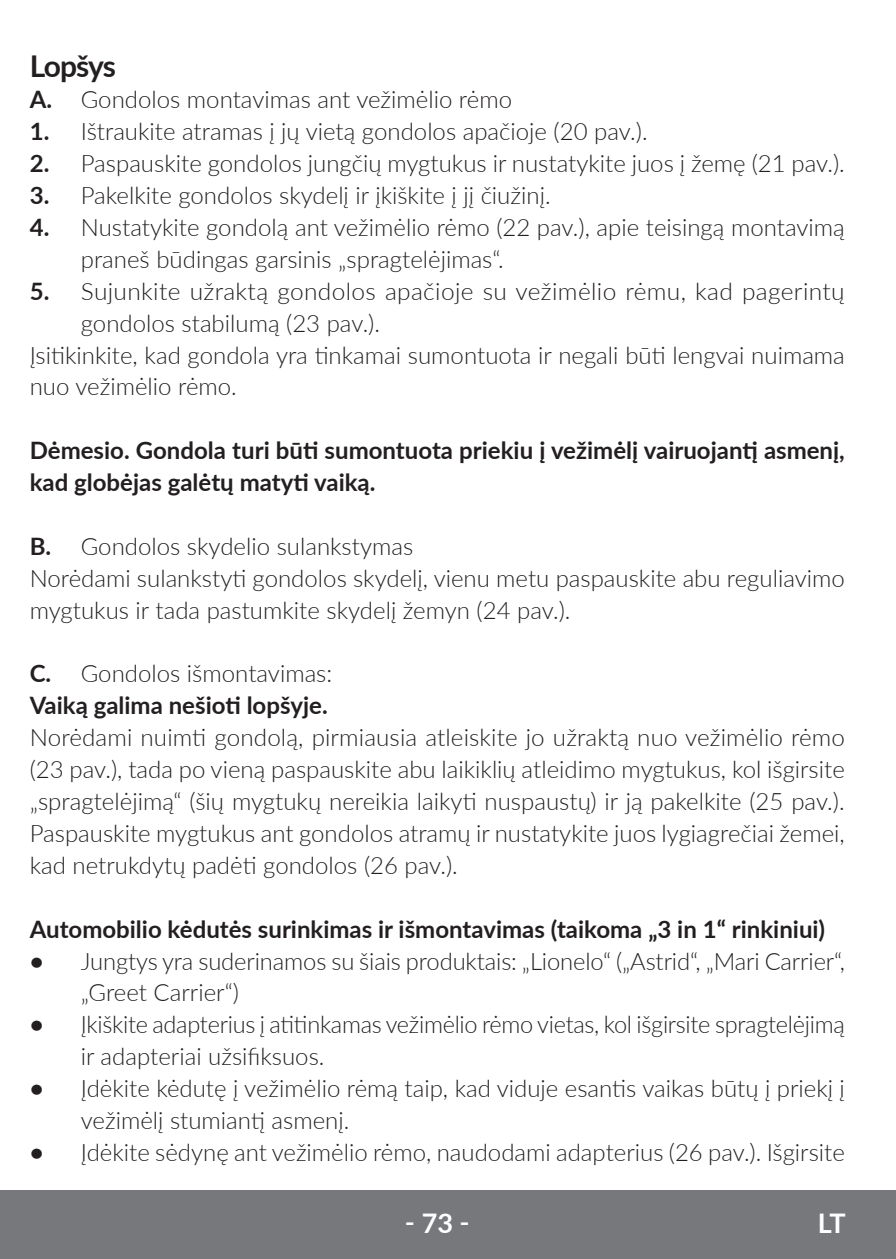
<style>
.page{position:relative;width:896px;height:1259px;background:#fff}
.page>*{position:absolute;margin:0;border:0;box-sizing:border-box;transform-origin:0 0}
.t1{font:700 30px "Lato";letter-spacing:-.04em;color:#231f20}
.t2{font:700 27px "Lato";color:#fff}
.t3{font:300 24px/31.8px "Lato";color:#231f20}
.t4{font:700 24px/31.8px "Lato";color:#231f20}
.s1{font-weight:700}
.s2{font-weight:300}
</style>
<div class="page">
<div style="left:0;top:1190px;width:895px;height:69px;background:#76787b"></div>
<p class="t1" style="left:30px;top:44px;width:88px">Lopšys</p>
<p class="t3" style="left:30px;top:83px;width:484px"><span class="s1">A.</span> Gondolos montavimas ant vežimėlio rėmo</p>
<p class="t3" style="left:30px;top:115px;width:619px"><span class="s1">1.</span> Ištraukite atramas į jų vietą gondolos apačioje (20 pav.).</p>
<p class="t3" style="left:30px;top:147px;width:816px"><span class="s1">2.</span> Paspauskite gondolos jungčių mygtukus ir nustatykite juos į žemę (21 pav.).</p>
<p class="t3" style="left:30px;top:179px;width:522px"><span class="s1">3.</span> Pakelkite gondolos skydelį ir įkiškite į jį čiužinį.</p>
<p class="t3" style="left:81px;top:211px;width:765px;text-indent:-51px"><span class="s1">4.</span> Nustatykite gondolą ant vežimėlio rėmo (22 pav.), apie teisingą montavimą praneš būdingas garsinis „spragtelėjimas“.</p>
<p class="t3" style="left:30px;top:274px;width:816px"><span class="s1">5.</span> Sujunkite užraktą gondolos apačioje su vežimėlio rėmu, kad pagerintų</p>
<p class="t3" style="left:81px;top:306px;width:301px">gondolos stabilumą (23 pav.).</p>
<p class="t3" style="left:30px;top:338px;width:816px">Įsitikinkite, kad gondola yra tinkamai sumontuota ir negali būti lengvai nuimama</p>
<p class="t3" style="left:30px;top:370px;width:208px">nuo vežimėlio rėmo.</p>
<p class="t4" style="left:30px;top:434px;width:816px">Dėmesio. Gondola turi būti sumontuota priekiu į vežimėlį vairuojantį asmenį, kad globėjas galėtų matyti vaiką.</p>
<p class="t3" style="left:30px;top:529px;width:816px"><span class="s1">B.</span> Gondolos skydelio sulankstymas<br>Norėdami sulankstyti gondolos skydelį, vienu metu paspauskite abu reguliavimo mygtukus ir tada pastumkite skydelį žemyn (24 pav.).</p>
<p class="t4" style="left:30px;top:657px;width:304px">C. <span class="s2">Gondolos išmontavimas:<br></span>Vaiką galima nešioti lopšyje.</p>
<p class="t3" style="left:30px;top:721px;width:816px;text-align:justify">Norėdami nuimti gondolą, pirmiausia atleiskite jo užraktą nuo vežimėlio rėmo (23 pav.), tada po vieną paspauskite abu laikiklių atleidimo mygtukus, kol išgirsite „spragtelėjimą“ (šių mygtukų nereikia laikyti nuspaustų) ir ją pakelkite (25 pav.).<br>Paspauskite mygtukus ant gondolos atramų ir nustatykite juos lygiagrečiai žemei, kad netrukdytų padėti gondolos (26 pav.).</p>
<p class="t4" style="left:30px;top:912px;width:796px">Automobilio kėdutės surinkimas ir išmontavimas (taikoma „3 in 1“ rinkiniui)</p>
<p class="t3" style="left:81px;top:944px;width:765px;text-indent:-51px"><span class="s1">•</span> Jungtys yra suderinamos su šiais produktais: „Lionelo“ („Astrid“, „Mari Carrier“, „Greet Carrier“)</p>
<p class="t3" style="left:81px;top:1008px;width:765px;text-indent:-51px"><span class="s1">•</span> Įkiškite adapterius į atitinkamas vežimėlio rėmo vietas, kol išgirsite spragtelėjimą ir adapteriai užsifiksuos.</p>
<p class="t3" style="left:81px;top:1072px;width:765px;text-indent:-51px"><span class="s1">•</span> Įdėkite kėdutę į vežimėlio rėmą taip, kad viduje esantis vaikas būtų į priekį į vežimėlį stumiantį asmenį.</p>
<p class="t3" style="left:30px;top:1135px;width:816px"><span class="s1">•</span> Įdėkite sėdynę ant vežimėlio rėmo, naudodami adapterius (26 pav.). Išgirsite</p>
<p class="t2" style="left:405px;top:1203px;width:66px">‑ 73 ‑</p>
<p class="t2" style="left:817px;top:1203px;width:29px">LT</p>
</div>
